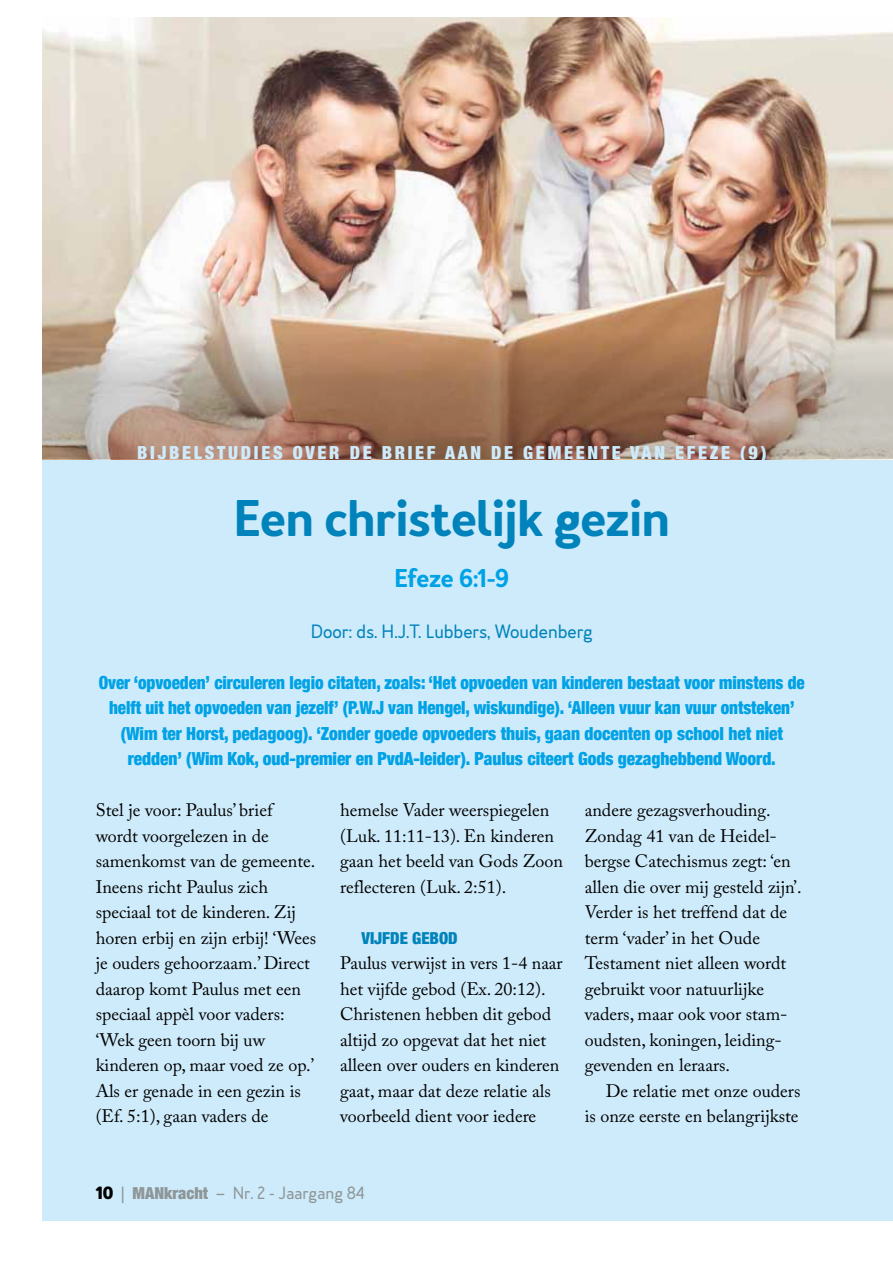
<style>
.page{position:relative;width:893px;height:1263px;background:#fff}
.page>*{position:absolute;margin:0;border:0;box-sizing:border-box;transform-origin:0 0}
.t1{font:600 48px "Merlo Neue";letter-spacing:-.015em;color:#0083bb}
.t2{font:600 24px "Merlo Neue";letter-spacing:-.015em;color:#00a2e6}
.t3{font:18px/25.5px "Adobe Caslon Pro";color:#000}
.t4{font:900 condensed 18px/25.5px "Helvetica Neue";letter-spacing:-.005em;color:#00a2e6;text-align:center;scale:.95 1}
.t5{font:900 condensed 18px "Helvetica Neue";letter-spacing:.15em;color:#ceebfb}
.t6{font:18px "Merlo Neue";color:#0083bb}
.t7{font:16.5px "Merlo Neue";color:#8e9698}
.t8{font:900 condensed 16.5px "Helvetica Neue";color:#0083bb}
.t9{font:900 condensed 16.5px "Helvetica Neue";color:#8e9698}
.s1{font-family:"Merlo Neue";font-weight:700;font-stretch:normal;color:#000}
.s2{font-family:"Merlo Neue";font-weight:400;font-stretch:normal}
.s3{font-family:"Helvetica Neue";font-weight:900;font-stretch:condensed}
</style>
<div class="page">
<div style="left:43px;top:43px;width:850px;height:1177px;background:#ceebfb"></div>
<img style="left:43px;top:17px;width:850px;height:315px">
<svg style="left:43px;top:332px;width:850px;height:127px"></svg>
<p class="t5" style="left:137px;top:442px;width:630px">Bijbelstudies over de brief aan de gemeente van Efeze (9)</p>
<h1 class="t1" style="left:234px;top:486px;width:437px">Een christelijk gezin</h1>
<h2 class="t2" style="left:394px;top:562px;width:116px">Efeze 6:1-9</h2>
<p class="t6" style="left:311px;top:620px;width:284px">Door: ds. H.J.T. Lubbers, Woudenberg</p>
<p class="t4" style="left:99px;top:669px;width:745px">Over ‘opvoeden’ circuleren legio citaten, zoals: ‘Het opvoeden van kinderen bestaat voor minstens de helft uit het opvoeden van jezelf’ (P.W.J van Hengel, wiskundige). ‘Alleen vuur kan vuur ontsteken’ (Wim ter Horst, pedagoog). ‘Zonder goede opvoeders thuis, gaan docenten op school het niet redden’ (Wim Kok, oud-premier en PvdA-leider). Paulus citeert Gods gezaghebbend Woord.</p>
<p class="t3" style="left:96px;top:797px;width:222px">Stel je voor: Paulus’ brief wordt voorgelezen in de samenkomst van de gemeente.<br>Ineens richt Paulus zich speciaal tot de kinderen. Zij horen erbij en zijn erbij! ‘Wees je ouders gehoorzaam.’ Direct daarop komt Paulus met een speciaal appèl voor vaders: ‘Wek geen toorn bij uw kinderen op, maar voed ze op.’<br>Als er genade in een gezin is (Ef. 5:1), gaan vaders de</p>
<p class="t3" style="left:340px;top:797px;width:224px">hemelse Vader weerspiegelen (Luk. 11:11-13). En kinderen gaan het beeld van Gods Zoon reflecteren (Luk. 2:51).</p>
<p class="t3" style="left:585px;top:797px;width:218px">andere gezagsverhouding.<br>Zondag 41 van de Heidel&shy;bergse Catechismus zegt: ‘en allen die over mij gesteld zijn’.<br>Verder is het treffend dat de term ‘vader’ in het Oude<br>Testament niet alleen wordt gebruikt voor natuurlijke vaders, maar ook voor stam&shy;oudsten, koningen, leiding&shy;gevenden en leraars.</p>
<p class="t3" style="left:585px;top:1078px;width:217px;text-align:right">De relatie met onze ouders<br>is onze eerste en belangrijkste</p>
<p class="t8" style="left:361px;top:928px;width:98px">Vijfde gebod</p>
<p class="t3" style="left:340px;top:950px;width:224px">Paulus verwijst in vers 1-4 naar het vijfde gebod (Ex. 20:12).<br>Christenen hebben dit gebod altijd zo opgevat dat het niet alleen over ouders en kinderen gaat, maar dat deze relatie als voorbeeld dient voor iedere</p>
<p class="t9" style="left:96px;top:1183px;width:49px"><span class="s1">10</span> <span class="s2">|</span> MAN</p>
<p class="t7" style="left:164px;top:1182px;width:202px"><span class="s3">kracht</span> – Nr. 2 - Jaargang 84</p>
</div>
